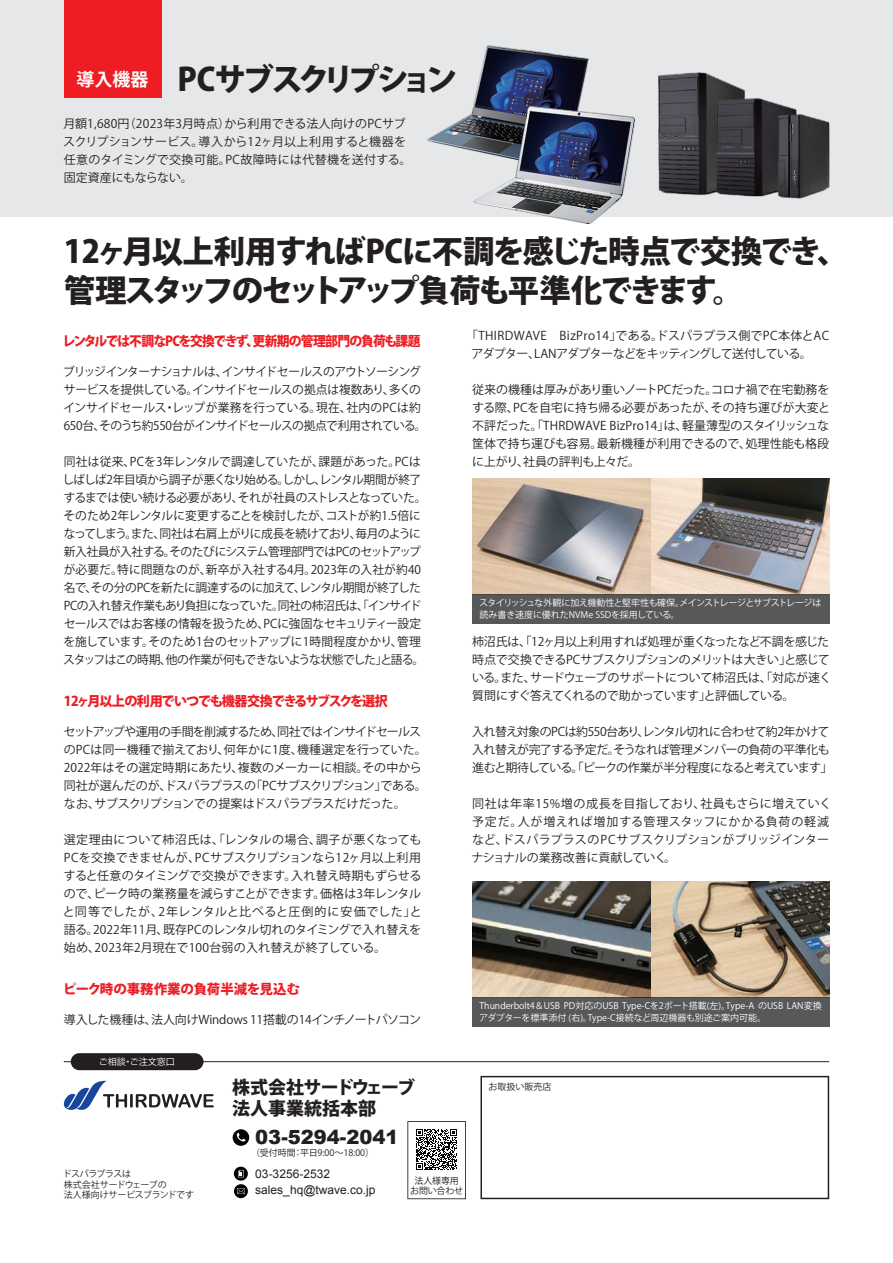
<style>
.page{position:relative;width:893px;height:1263px;background:#fff}
.page>*{position:absolute;margin:0;border:0;box-sizing:border-box;transform-origin:0 0}
.t1{font:800 31.5px/39px "Koz Go Pr 6 N";letter-spacing:-.07em;color:#231f20}
.t2{font:800 31.5px "Koz Go Pr 6 N";letter-spacing:-.13em;color:#231f20}
.t3{font:900 19.5px "Arial";color:#231f20}
.t4{font:800 18px "Koz Go Pr 6 N";letter-spacing:-.075em;color:#231f20}
.t5{font:800 18px "Koz Go Pr 6 N";color:#231f20}
.t6{font:700 18px "Koz Go Pr 6 N";color:#fff}
.t7{font:800 13.5px "Koz Go Pr 6 N";letter-spacing:-.08em;color:#ee1d23;scale:.95 1}
.t8{font:800 13.5px "Koz Go Pr 6 N";letter-spacing:-.09em;color:#ee1d23}
.t9{font:800 13.5px "Koz Go Pr 6 N";letter-spacing:-.01em;color:#ee1d23}
.t10{font:12px/18px "Koz Go Pr 6 N";letter-spacing:-.025em;color:#231f20}
.t11{font:12px/18px "Koz Go Pr 6 N";letter-spacing:.015em;color:#231f20}
.t12{font:12px/18px "Koz Go Pr 6 N";letter-spacing:.02em;color:#231f20}
.t13{font:12px "Arial";color:#231f20}
.t14{font:9px/12px "Koz Go Pr 6 N";color:#fff}
.t15{font:9px/12px "Koz Go Pr 6 N";letter-spacing:-.035em;color:#fff}
.t16{font:9px/10.5px "Koz Go Pr 6 N";letter-spacing:-.02em;color:#231f20}
.t17{font:9px "Koz Go Pr 6 N";color:#231f20}
</style>
<div class="page">
<div style="left:0;top:0;width:893px;height:217px;background:#e6e7e9"></div>
<svg style="left:63px;top:1080px;width:151px;height:30px"></svg>
<svg style="left:480px;top:1076px;width:349px;height:123px"></svg>
<div style="left:234px;top:1184px;width:14px;height:14px;background:#030303;border-radius:50%"></div>
<svg style="left:237px;top:1188px;width:8px;height:6px"></svg>
<div style="left:234px;top:1167px;width:14px;height:14px;background:#030303;border-radius:50%"></div>
<svg style="left:238px;top:1170px;width:6px;height:7px"></svg>
<div style="left:233px;top:1129px;width:16px;height:17px;background:#030303;border-radius:50%"></div>
<svg style="left:237px;top:1132px;width:9px;height:10px"></svg>
<hr style="left:64px;top:1061px;width:765px;height:1px;background:#231f20">
<div style="left:71px;top:1053px;width:133px;height:17px;background:#231f20;border-radius:9px"></div>
<div style="left:64px;top:0;width:98px;height:98px;background:#ee1d23"></div>
<svg style="left:407px;top:1121px;width:59px;height:78px"></svg>
<img style="left:472px;top:478px;width:357px;height:116px">
<div style="left:472px;top:594px;width:357px;height:30px;background:#57585a"></div>
<img style="left:472px;top:881px;width:357px;height:116px">
<div style="left:472px;top:997px;width:357px;height:30px;background:#57585a"></div>
<img style="left:659px;top:73px;width:170px;height:126px">
<img style="left:428px;top:46px;width:160px;height:105px">
<img style="left:474px;top:107px;width:160px;height:117px">
<h1 class="t2" style="left:177px;top:62px;width:281px">PCサブスクリプション</h1>
<p class="t12" style="left:63px;top:115px;width:350px">月額1,680円（2023年3月時点）から利用できる法人向けのPCサブスクリプションサービス。導入から12ヶ月以上利用すると機器を任意のタイミングで交換可能。PC故障時には代替機を送付する。固定資産にもならない。</p>
<h3 class="t6" style="left:77px;top:69px;width:73px">導入機器</h3>
<h1 class="t1" style="left:64px;top:232px;width:786px">12ヶ月以上利用すればPCに不調を感じた時点で交換でき、管理スタッフのセットアップ負荷も平準化できます。</h1>
<p class="t7" style="left:62px;top:333px;width:378px">レンタルでは不調なPCを交換できず、更新期の管理部門の負荷も課題</p>
<p class="t10" style="left:63px;top:363px;width:365px">ブリッジインターナショナルは、インサイドセールスのアウトソーシングサービスを提供している。インサイドセールスの拠点は複数あり、多くのインサイドセールス・レップが業務を行っている。現在、社内のPCは約650台、そのうち約550台がインサイドセールスの拠点で利用されている。</p>
<p class="t10" style="left:63px;top:453px;width:365px">同社は従来、PCを3年レンタルで調達していたが、課題があった。PCはしばしば2年目頃から調子が悪くなり始める。しかし、レンタル期間が終了するまでは使い続ける必要があり、それが社員のストレスとなっていた。そのため2年レンタルに変更することを検討したが、コストが約1.5倍になってしまう。また、同社は右肩上がりに成長を続けており、毎月のように新入社員が入社する。そのたびにシステム管理部門ではPCのセットアップが必要だ。特に問題なのが、新卒が入社する4月。2023年の入社が約40名で、その分のPCを新たに調達するのに加えて、レンタル期間が終了したPCの入れ替え作業もあり負担になっていた。同社の柿沼氏は、「インサイドセールスではお客様の情報を扱うため、PCに強固なセキュリティー設定を施しています。そのため1台のセットアップに1時間程度かかり、管理スタッフはこの時期、他の作業が何もできないような状態でした」と語る。</p>
<p class="t8" style="left:64px;top:693px;width:326px">12ヶ月以上の利用でいつでも機器交換できるサブスクを選択</p>
<p class="t10" style="left:64px;top:723px;width:365px">セットアップや運用の手間を削減するため、同社ではインサイドセールスのPCは同一機種で揃えており、何年かに1度、機種選定を行っていた。2022年はその選定時期にあたり、複数のメーカーに相談。その中から同社が選んだのが、ドスパラプラスの「PCサブスクリプション」である。なお、サブスクリプションでの提案はドスパラプラスだけだった。</p>
<p class="t10" style="left:63px;top:831px;width:361px;text-align:justify">選定理由について柿沼氏は、「レンタルの場合、調子が悪くなってもPCを交換できませんが、PCサブスクリプションなら12ヶ月以上利用すると任意のタイミングで交換ができます。入れ替え時期もずらせるので、ピーク時の業務量を減らすことができます。価格は3年レンタルと同等でしたが、2年レンタルと比べると圧倒的に安価でした」と語る。2022年11月、既存PCのレンタル切れのタイミングで入れ替えを始め、2023年2月現在で100台弱の入れ替えが終了している。</p>
<p class="t9" style="left:63px;top:981px;width:238px">ピーク時の事務作業の負荷半減を見込む</p>
<p class="t10" style="left:64px;top:1011px;width:359px">導入した機種は、法人向けWindows 11搭載の14インチノートパソコン</p>
<p class="t14" style="left:99px;top:1056px;width:77px">ご相談・ご注文窓口</p>
<p class="t10" style="left:471px;top:327px;width:359px;text-indent:-5px">「THIRDWAVE　BizPro14」である。ドスパラプラス側でPC本体とACアダプター、LANアダプターなどをキッティングして送付している。</p>
<p class="t10" style="left:472px;top:381px;width:360px;text-align:justify">従来の機種は厚みがあり重いノートPCだった。コロナ禍で在宅勤務をする際、PCを自宅に持ち帰る必要があったが、その持ち運びが大変と不評だった。「THRDWAVE BizPro14」は、軽量薄型のスタイリッシュな筐体で持ち運びも容易。最新機種が利用できるので、処理性能も格段に上がり、社員の評判も上々だ。</p>
<p class="t15" style="left:479px;top:597px;width:344px">スタイリッシュな外観に加え機動性と堅牢性も確保。メインストレージとサブストレージは読み書き速度に優れたNVMe SSDを採用している。</p>
<p class="t10" style="left:472px;top:633px;width:361px">柿沼氏は、「12ヶ月以上利用すれば処理が重くなったなど不調を感じた時点で交換できるPCサブスクリプションのメリットは大きい」と感じている。また、サードウェーブのサポートについて柿沼氏は、「対応が速く質問にすぐ答えてくれるので助かっています」と評価している。</p>
<p class="t10" style="left:472px;top:723px;width:362px">入れ替え対象のPCは約550台あり、レンタル切れに合わせて約2年かけて入れ替えが完了する予定だ。そうなれば管理メンバーの負荷の平準化も進むと期待している。「ピークの作業が半分程度になると考えています」</p>
<p class="t11" style="left:472px;top:795px;width:361px">同社は年率15%増の成長を目指しており、社員もさらに増えていく予定だ。人が増えれば増加する管理スタッフにかかる負荷の軽減など、ドスパラプラスのPCサブスクリプションがブリッジインターナショナルの業務改善に貢献していく。</p>
<p class="t14" style="left:479px;top:1000px;width:344px">Thunderbolt4＆USB PD対応のUSB Type-Cを2ポート搭載(左)。Type-A のUSB LAN変換アダプターを標準添付 (右)。Type-C接続など周辺機器も別途ご案内可能。</p>
<h3 class="t4" style="left:232px;top:1077px;width:185px">株式会社サードウェーブ</h3>
<p class="t17" style="left:489px;top:1082px;width:64px">お取扱い販売店</p>
<h3 class="t5" style="left:232px;top:1098px;width:145px">法人事業統括本部</h3>
<p class="t17" style="left:251px;top:1148px;width:125px">（受付時間：平日9:00～18:00）</p>
<p class="t13" style="left:255px;top:1182px;width:122px">sales_hq@twave.co.jp</p>
<h2 class="t3" style="left:255px;top:1123px;width:145px">03-5294-2041</h2>
<p class="t16" style="left:63px;top:1169px;width:133px">ドスパラプラスは<br>株式会社サードウェーブの<br>法人様向けサービスブランドです</p>
<p class="t16" style="left:410px;top:1175px;width:55px;text-align:center">法人様専用お問い合わせ</p>
<p class="t13" style="left:255px;top:1166px;width:76px">03-3256-2532</p>
</div>
